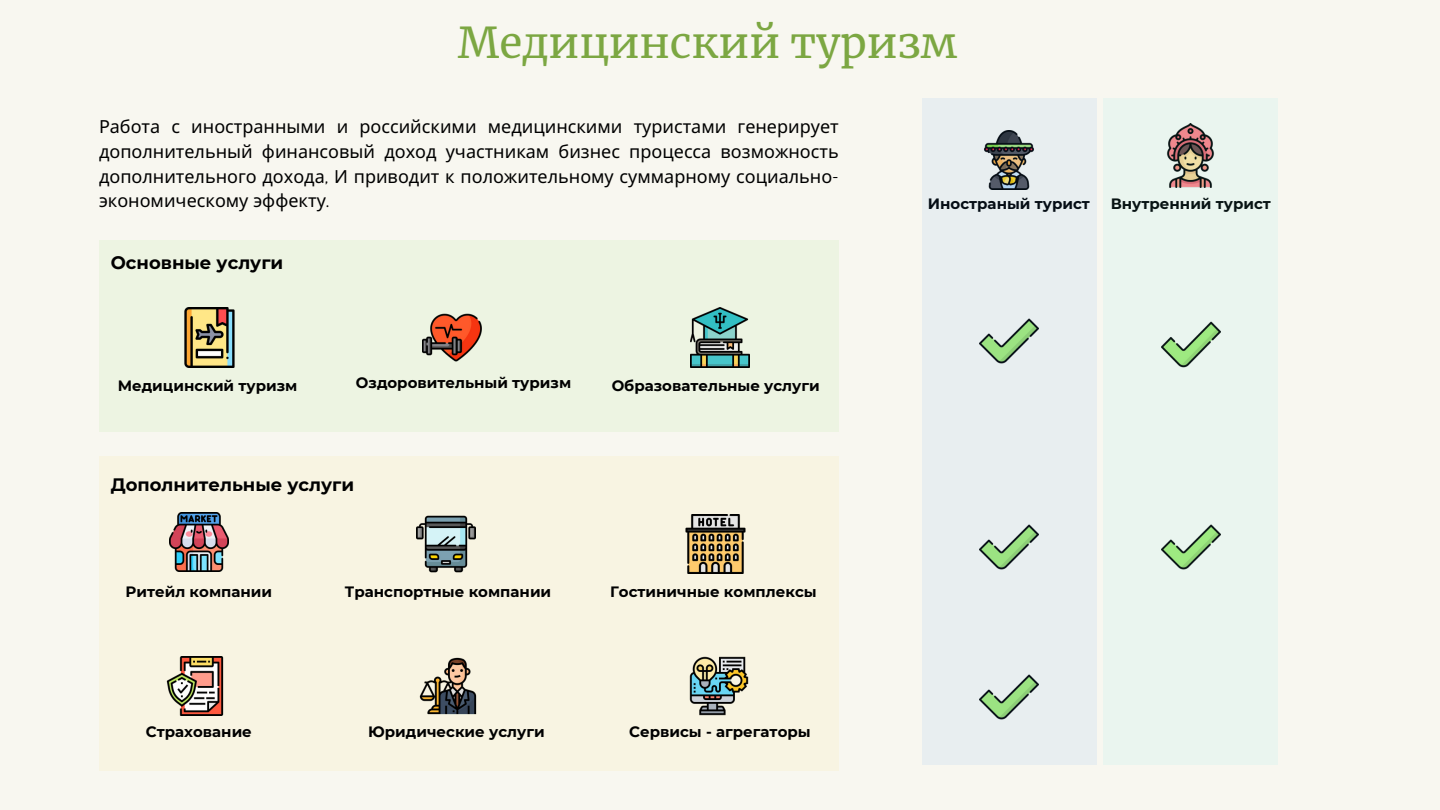
<style>
.page{position:relative;width:1440px;height:810px;background:#f8f7f0}
.page>*{position:absolute;margin:0;border:0;box-sizing:border-box;transform-origin:0 0}
.t1{font:42px "Merriweather";color:#7ca742}
.t2{font:18px/24.8px "Noto Sans";color:#000;text-align:justify}
.t3{font:700 18px "Montserrat";color:#000}
.t4{font:700 15px "Montserrat";color:#000}
.s1{font-family:"Montserrat";font-weight:300}
</style>
<div class="page">
<div style="left:99px;top:240px;width:740px;height:192px;background:#edf4e2"></div>
<img style="left:184px;top:308px;width:51px;height:59px">
<img style="left:690px;top:308px;width:59px;height:59px">
<div style="left:99px;top:456px;width:740px;height:315px;background:#f8f4e2"></div>
<img style="left:689px;top:657px;width:60px;height:59px">
<img style="left:422px;top:313px;width:60px;height:49px">
<img style="left:166px;top:657px;width:58px;height:59px">
<img style="left:169px;top:512px;width:59px;height:60px">
<img style="left:686px;top:514px;width:59px;height:59px">
<img style="left:416px;top:515px;width:60px;height:58px">
<img style="left:419px;top:657px;width:58px;height:58px">
<div style="left:922px;top:98px;width:174px;height:667px;background:#e8eef0"></div>
<div style="left:1104px;top:98px;width:174px;height:667px;background:#eaf5ef"></div>
<p class="t1" style="left:458px;top:17px;width:501px">Медицинский туризм</p>
<p class="t2" style="left:99px;top:114px;width:741px">Работа с иностранными и российскими медицинскими туристами генерирует дополнительный финансовый доход участникам бизнес процесса возможность дополнительного дохода<span class="s1">,</span> И приводит к положительному суммарному социально&shy;экономическому эффекту<span class="s1">.</span></p>
<p class="t3" style="left:111px;top:252px;width:174px">Основные услуги</p>
<p class="t4" style="left:118px;top:376px;width:181px">Медицинский туризм</p>
<p class="t4" style="left:356px;top:374px;width:217px">Оздоровительный туризм</p>
<p class="t4" style="left:612px;top:376px;width:210px">Образовательные услуги</p>
<p class="t3" style="left:111px;top:474px;width:245px">Дополнительные услуги</p>
<p class="t4" style="left:126px;top:583px;width:148px">Ритейл компании</p>
<p class="t4" style="left:345px;top:583px;width:208px">Транспортные компании</p>
<p class="t4" style="left:610px;top:583px;width:208px">Гостиничные комплексы</p>
<p class="t4" style="left:146px;top:722px;width:108px">Страхование</p>
<p class="t4" style="left:368px;top:722px;width:178px">Юридические услуги</p>
<p class="t4" style="left:629px;top:722px;width:183px">Сервисы - агрегаторы</p>
<p class="t4" style="left:928px;top:194px;width:164px">Иностраный турист</p>
<p class="t4" style="left:1111px;top:194px;width:162px">Внутренний турист</p>
</div>
